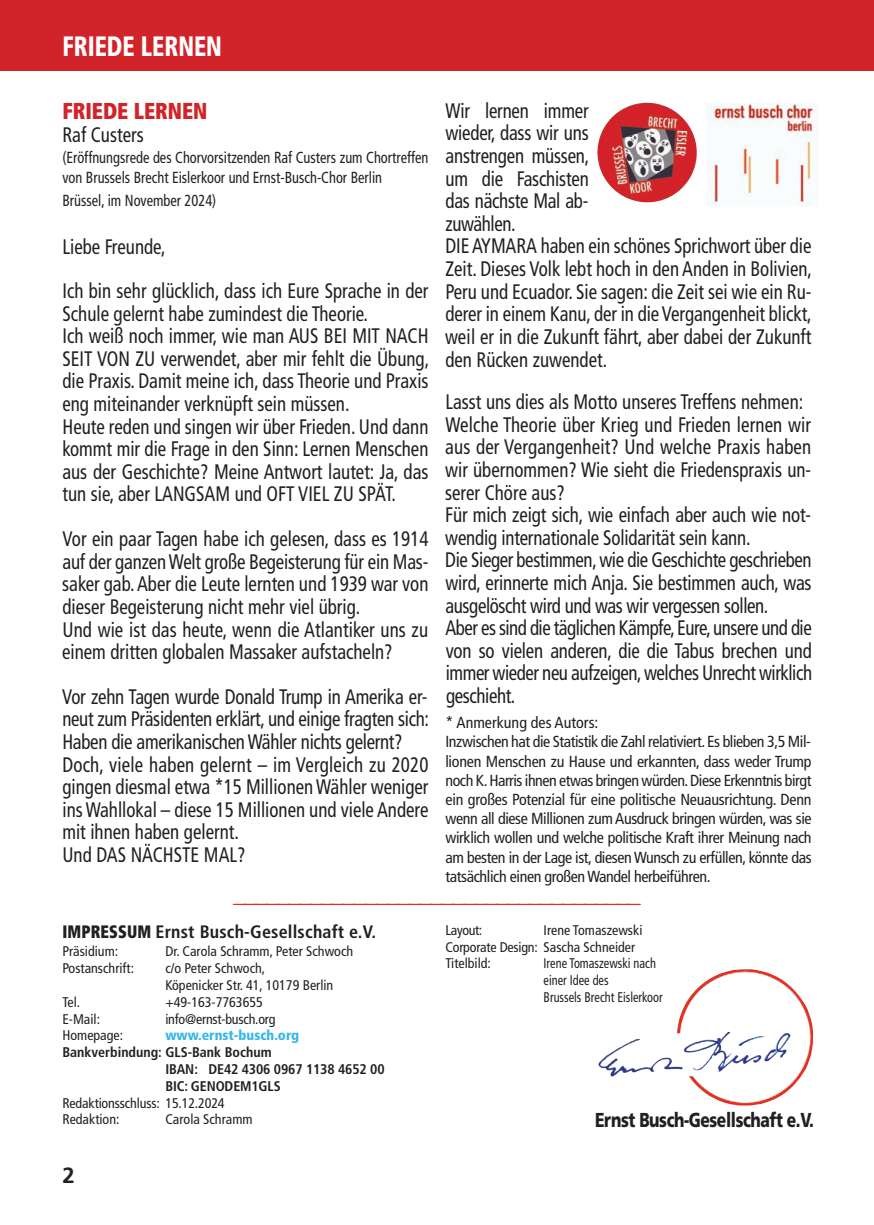
<style>
.page{position:relative;width:874px;height:1225px;background:#fff}
.page>*{position:absolute;margin:0;border:0;box-sizing:border-box;transform-origin:0 0}
.t1{font:900 condensed 28px "Frutiger";color:#fff;scale:.84 1}
.t2{font:700 24px "Helvetica";color:#ee2a23}
.t3{font:900 condensed 23px "Frutiger";color:#d1232a;scale:.9 1}
.t4{font:700 22px "Frutiger";color:#231f20}
.t5{font:condensed 21px/22.6px "Frutiger LT Com";color:#231f20;scale:.9 1}
.t6{font:900 20.2px "Frutiger";letter-spacing:-.025em;color:#231f20;scale:.77 1}
.t7{font:700 condensed 18px "Frutiger LT Com";letter-spacing:.01em;color:#231f20}
.t8{font:condensed 16px/19.2px "Frutiger LT Com";letter-spacing:-.025em;color:#231f20}
.t9{font:condensed 16px/19.2px "Frutiger LT Com";color:#231f20;scale:.9 1}
.t10{font:condensed 14px/16.8px "Frutiger LT Com";color:#231f20}
.t11{font:700 condensed 14px/16.8px "Frutiger LT Com";letter-spacing:-.01em;color:#231f20}
.t12{font:condensed 14px/16.8px "Frutiger LT Com";color:#231f20;scale:.88 1}
.t13{font:900 condensed 14px "Frutiger";color:#36b7e8}
.s1{font-family:"Frutiger";font-weight:900}
</style>
<div class="page">
<div style="left:0;top:0;width:873px;height:71px;background:#d1232a"></div>
<img style="left:597px;top:103px;width:47px;height:90px">
<img style="left:706px;top:103px;width:112px;height:104px">
<img style="left:676px;top:969px;width:136px;height:136px">
<h1 class="t1" style="left:62px;top:35px;width:191px">FRIEDE LERNEN</h1>
<p class="t5" style="left:445px;top:99px;width:409px">Wir lernen immer<br>wieder, dass wir uns<br>anstrengen müssen,<br>um die Faschisten<br>das nächste Mal ab-<br>zuwählen.<br>DIE AYMARA haben ein schönes Sprichwort über die<br>Zeit. Dieses Volk lebt hoch in den Anden in Bolivien,<br>Peru und Ecuador. Sie sagen: die Zeit sei wie ein Ru&shy;derer in einem Kanu, der in die Vergangenheit blickt, weil er in die Zukunft fährt, aber dabei der Zukunft den Rücken zuwendet.</p>
<p class="t5" style="left:445px;top:391px;width:409px">Lasst uns dies als Motto unseres Treffens nehmen:<br>Welche Theorie über Krieg und Frieden lernen wir aus der Vergangenheit? Und welche Praxis haben wir übernommen? Wie sieht die Friedenspraxis un&shy;serer Chöre aus?<br>Für mich zeigt sich, wie einfach aber auch wie not&shy;wendig internationale Solidarität sein kann.<br>Die Sieger bestimmen, wie die Geschichte geschrieben wird, erinnerte mich Anja. Sie bestimmen auch, was ausgelöscht wird und was wir vergessen sollen.<br>Aber es sind die täglichen Kämpfe, Eure, unsere und die von so vielen anderen, die die Tabus brechen und immer wieder neu aufzeigen, welches Unrecht wirklich geschieht.</p>
<p class="t8" style="left:445px;top:713px;width:367px">* Anmerkung des Autors:<br>Inzwischen hat die Statistik die Zahl relativiert. Es blieben 3,5 Mil&shy;lionen Menschen zu Hause und erkannten, dass weder Trump noch K. Harris ihnen etwas bringen würden. Diese Erkenntnis birgt ein großes Potenzial für eine politische Neuausrichtung. Denn wenn all diese Millionen zum Ausdruck bringen würden, was sie wirklich wollen und welche politische Kraft ihrer Meinung nach am besten in der Lage ist, diesen Wunsch zu erfüllen, könnte das tatsächlich einen großen Wandel herbeiführen.</p>
<p class="t2" style="left:233px;top:879px;width:409px">_____________________________________</p>
<p class="t3" style="left:62px;top:102px;width:162px">FRIEDE LERNEN</p>
<p class="t5" style="left:62px;top:123px;width:92px">Raf Custers</p>
<p class="t9" style="left:62px;top:148px;width:408px">(Eröffnungsrede des Chorvorsitzenden Raf Custers zum Chortreffen von Brussels Brecht Eislerkoor und Ernst-Busch-Chor Berlin</p>
<p class="t9" style="left:62px;top:190px;width:172px">Brüssel, im November 2024)</p>
<p class="t5" style="left:62px;top:225px;width:408px;line-height:43.8px">Liebe Freunde,<br>Ich bin sehr glücklich, dass ich Eure Sprache in der</p>
<p class="t5" style="left:62px;top:302px;width:409px">Schule gelernt habe zumindest die Theorie.<br>Ich weiß noch immer, wie man AUS BEI MIT NACH SEIT VON ZU verwendet, aber mir fehlt die Übung, die Praxis. Damit meine ich, dass Theorie und Praxis eng miteinander verknüpft sein müssen.<br>Heute reden und singen wir über Frieden. Und dann kommt mir die Frage in den Sinn: Lernen Menschen aus der Geschichte? Meine Antwort lautet: Ja, das tun sie, aber LANGSAM und OFT VIEL ZU SPÄT.</p>
<p class="t5" style="left:62px;top:527px;width:408px">Vor ein paar Tagen habe ich gelesen, dass es 1914 auf der ganzen Welt große Begeisterung für ein Mas&shy;saker gab. Aber die Leute lernten und 1939 war von dieser Begeisterung nicht mehr viel übrig.<br>Und wie ist das heute, wenn die Atlantiker uns zu einem dritten globalen Massaker aufstacheln?</p>
<p class="t5" style="left:62px;top:685px;width:409px">Vor zehn Tagen wurde Donald Trump in Amerika er&shy;neut zum Präsidenten erklärt, und einige fragten sich:<br>Haben die amerikanischen Wähler nichts gelernt?<br>Doch, viele haben gelernt – im Vergleich zu 2020 gingen diesmal etwa *15 Millionen Wähler weniger ins Wahllokal – diese 15 Millionen und viele Andere mit ihnen haben gelernt.<br>Und DAS NÄCHSTE MAL?</p>
<p class="t7" style="left:62px;top:921px;width:315px"><span class="s1">IMPRESSUM</span> Ernst Busch-Gesellschaft e.V.</p>
<p class="t10" style="left:62px;top:943px;width:57px">Präsidium:</p>
<p class="t10" style="left:165px;top:943px;width:189px">Dr. Carola Schramm, Peter Schwoch</p>
<p class="t10" style="left:62px;top:960px;width:73px">Postanschrift:</p>
<p class="t10" style="left:165px;top:960px;width:169px">c/o Peter Schwoch,<br>Köpenicker Str. 41, 10179 Berlin</p>
<p class="t10" style="left:62px;top:993px;width:19px">Tel.</p>
<p class="t10" style="left:165px;top:993px;width:99px">+49-163-7763655</p>
<p class="t10" style="left:62px;top:1010px;width:39px">E-Mail:</p>
<p class="t10" style="left:165px;top:1010px;width:112px">info@ernst-busch.org</p>
<p class="t10" style="left:62px;top:1027px;width:62px">Homepage:</p>
<p class="t13" style="left:165px;top:1030px;width:135px">www.ernst-busch.org</p>
<p class="t11" style="left:165px;top:1044px;width:220px;text-indent:-103px">Bankverbindung: GLS-Bank Bochum<br>IBAN: DE42 4306 0967 1138 4652 00<br>BIC: GENODEM1GLS</p>
<p class="t10" style="left:62px;top:1094px;width:164px">Redaktionsschluss: 15.12.2024<br>Redaktion:</p>
<p class="t10" style="left:165px;top:1111px;width:89px">Carola Schramm</p>
<p class="t4" style="left:62px;top:1166px;width:14px">2</p>
<p class="t10" style="left:445px;top:921px;width:198px;text-indent:98px">Irene Tomaszewski<br>Corporate Design: Sascha Schneider<br>Titelbild:</p>
<p class="t10" style="left:445px;top:921px;width:38px">Layout:</p>
<p class="t12" style="left:543px;top:955px;width:137px">Irene Tomaszewski nach einer Idee des<br>Brussels Brecht Eislerkoor</p>
<p class="t6" style="left:595px;top:1112px;width:285px">Ernst Busch-Gesellschaft e.V.</p>
</div>
